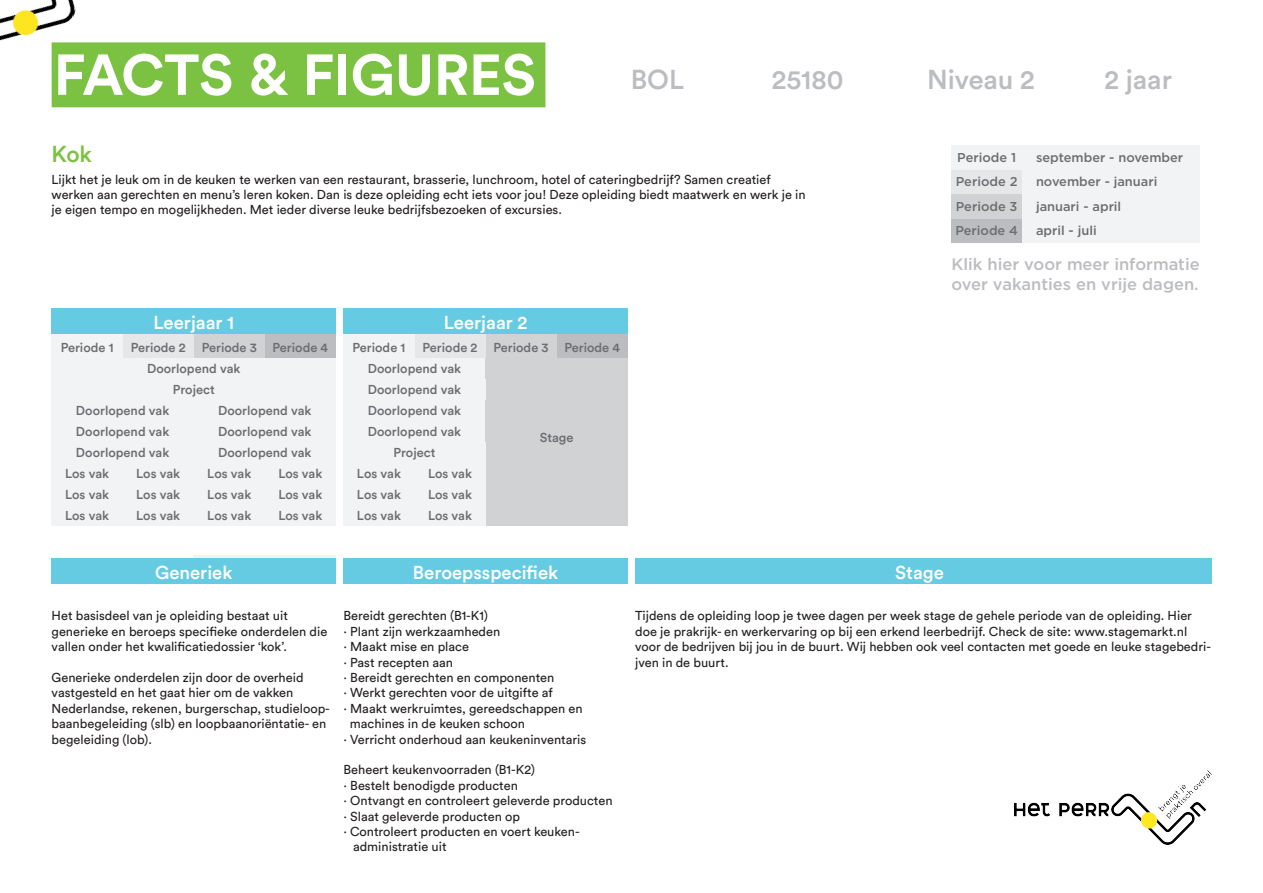
<style>
.page{position:relative;width:1263px;height:893px;background:#fff}
.page>*{position:absolute;margin:0;border:0;box-sizing:border-box;transform-origin:0 0}
.t1{font:700 57px "Circular Std";letter-spacing:-.01em;color:#fff}
.t2{font:500 27.15px "Circular Std";color:#bcbdc0}
.t3{font:500 22.8px "Circular Std";color:#7cc242}
.t4{font:500 18.6px "Circular Std";color:#fff}
.t5{font:500 16.5px/19.8px "Gotham";color:#bcbdc0}
.t6{font:12.9px/15.5px "Circular Std";color:#231f20}
.t7{font:500 12.9px/21px "Circular Std";color:#6c6d70}
.t8{font:500 12.9px/24.5px "Gotham";color:#6c6d70}
</style>
<div class="page">
<div style="left:52px;top:42px;width:493px;height:65px;background:#7bc142"></div>
<div style="left:265px;top:334px;width:71px;height:24px;background:#bcbdc0"></div>
<div style="left:194px;top:334px;width:71px;height:24px;background:#d1d2d4"></div>
<div style="left:123px;top:334px;width:71px;height:24px;background:#e6e7e9"></div>
<div style="left:52px;top:334px;width:71px;height:24px;background:#f2f3f4"></div>
<div style="left:52px;top:308px;width:284px;height:26px;background:#65cbe3"></div>
<div style="left:52px;top:358px;width:284px;height:21px;background:#f2f3f4"></div>
<div style="left:343px;top:308px;width:285px;height:26px;background:#65cbe3"></div>
<div style="left:52px;top:379px;width:284px;height:21px;background:#f2f3f4"></div>
<div style="left:52px;top:400px;width:142px;height:21px;background:#f2f3f4"></div>
<div style="left:52px;top:421px;width:142px;height:21px;background:#f2f3f4"></div>
<div style="left:52px;top:442px;width:142px;height:21px;background:#f2f3f4"></div>
<div style="left:194px;top:400px;width:142px;height:21px;background:#f2f3f4"></div>
<div style="left:194px;top:421px;width:142px;height:21px;background:#f2f3f4"></div>
<div style="left:194px;top:442px;width:142px;height:21px;background:#f2f3f4"></div>
<div style="left:194px;top:555px;width:142px;height:21px;background:#f2f3f4"></div>
<div style="left:52px;top:463px;width:71px;height:21px;background:#f2f3f4"></div>
<div style="left:123px;top:463px;width:71px;height:21px;background:#f2f3f4"></div>
<div style="left:194px;top:463px;width:71px;height:21px;background:#f2f3f4"></div>
<div style="left:265px;top:463px;width:71px;height:21px;background:#f2f3f4"></div>
<div style="left:52px;top:484px;width:71px;height:21px;background:#f2f3f4"></div>
<div style="left:123px;top:484px;width:71px;height:21px;background:#f2f3f4"></div>
<div style="left:194px;top:484px;width:71px;height:21px;background:#f2f3f4"></div>
<div style="left:265px;top:484px;width:71px;height:21px;background:#f2f3f4"></div>
<div style="left:52px;top:505px;width:71px;height:21px;background:#f2f3f4"></div>
<div style="left:123px;top:505px;width:71px;height:21px;background:#f2f3f4"></div>
<div style="left:194px;top:505px;width:71px;height:21px;background:#f2f3f4"></div>
<div style="left:265px;top:505px;width:71px;height:21px;background:#f2f3f4"></div>
<div style="left:557px;top:334px;width:71px;height:24px;background:#bcbdc0"></div>
<div style="left:486px;top:334px;width:71px;height:24px;background:#d1d2d4"></div>
<div style="left:414px;top:334px;width:72px;height:24px;background:#e6e7e9"></div>
<div style="left:343px;top:334px;width:71px;height:24px;background:#f2f3f4"></div>
<div style="left:343px;top:400px;width:143px;height:21px;background:#f2f3f4"></div>
<div style="left:343px;top:421px;width:143px;height:21px;background:#f2f3f4"></div>
<div style="left:343px;top:358px;width:143px;height:21px;background:#f2f3f4"></div>
<div style="left:486px;top:358px;width:142px;height:168px;background:#d1d2d4"></div>
<div style="left:343px;top:379px;width:143px;height:21px;background:#f2f3f4"></div>
<div style="left:343px;top:442px;width:143px;height:21px;background:#f2f3f4"></div>
<div style="left:343px;top:463px;width:71px;height:21px;background:#f2f3f4"></div>
<div style="left:414px;top:463px;width:72px;height:21px;background:#f2f3f4"></div>
<div style="left:343px;top:484px;width:71px;height:21px;background:#f2f3f4"></div>
<div style="left:414px;top:484px;width:72px;height:21px;background:#f2f3f4"></div>
<div style="left:343px;top:505px;width:71px;height:21px;background:#f2f3f4"></div>
<div style="left:414px;top:505px;width:72px;height:21px;background:#f2f3f4"></div>
<div style="left:52px;top:558px;width:284px;height:26px;background:#65cbe3"></div>
<div style="left:343px;top:558px;width:285px;height:26px;background:#65cbe3"></div>
<div style="left:635px;top:558px;width:576px;height:26px;background:#65cbe3"></div>
<img style="left:1014px;top:771px;width:197px;height:73px">
<img style="left:0;top:0;width:78px;height:86px">
<div style="left:951px;top:218px;width:71px;height:25px;background:#bcbdc0"></div>
<div style="left:951px;top:194px;width:71px;height:24px;background:#d1d2d4"></div>
<div style="left:951px;top:170px;width:71px;height:24px;background:#e6e7e9"></div>
<div style="left:951px;top:145px;width:71px;height:25px;background:#f2f3f4"></div>
<div style="left:1022px;top:145px;width:177px;height:25px;background:#f2f3f4"></div>
<div style="left:1022px;top:170px;width:177px;height:24px;background:#f2f3f4"></div>
<div style="left:1022px;top:194px;width:177px;height:24px;background:#f2f3f4"></div>
<div style="left:1022px;top:218px;width:177px;height:25px;background:#f2f3f4"></div>
<h1 class="t1" style="left:54px;top:38px;width:484px">FACTS &amp; FIGURES</h1>
<h3 class="t3" style="left:52px;top:140px;width:42px">Kok</h3>
<h2 class="t2" style="left:631px;top:62px;width:55px">BOL</h2>
<h2 class="t2" style="left:772px;top:62px;width:73px">25180</h2>
<p class="t6" style="left:52px;top:171px;width:756px">Lijkt het je leuk om in de keuken te werken van een restaurant, brasserie, lunchroom, hotel of cateringbedrijf? Samen creatief werken aan gerechten en menu’s leren koken. Dan is deze opleiding echt iets voor jou! Deze opleiding biedt maatwerk en werk je in je eigen tempo en mogelijkheden. Met ieder diverse leuke bedrijfsbezoeken of excursies.</p>
<p class="t7" style="left:61px;top:337px;width:54px">Periode 1</p>
<h3 class="t4" style="left:153px;top:311px;width:82px">Leerjaar 1</h3>
<p class="t7" style="left:131px;top:337px;width:56px">Periode 2</p>
<p class="t7" style="left:202px;top:337px;width:128px">Periode 3 Periode 4</p>
<p class="t7" style="left:353px;top:337px;width:54px">Periode 1</p>
<h3 class="t4" style="left:444px;top:311px;width:85px">Leerjaar 2</h3>
<p class="t7" style="left:423px;top:337px;width:56px">Periode 2</p>
<p class="t7" style="left:494px;top:337px;width:128px">Periode 3 Periode 4</p>
<p class="t7" style="left:147px;top:358px;width:95px">Doorlopend vak</p>
<p class="t7" style="left:173px;top:379px;width:43px">Project</p>
<p class="t7" style="left:76px;top:400px;width:95px">Doorlopend vak</p>
<p class="t7" style="left:76px;top:421px;width:95px">Doorlopend vak</p>
<p class="t7" style="left:76px;top:442px;width:95px">Doorlopend vak</p>
<p class="t7" style="left:218px;top:400px;width:95px;text-align:justify">Doorlopend vak Doorlopend vak Doorlopend vak</p>
<p class="t7" style="left:65px;top:463px;width:46px">Los vak</p>
<p class="t7" style="left:136px;top:463px;width:46px">Los vak</p>
<p class="t7" style="left:207px;top:463px;width:46px">Los vak</p>
<p class="t7" style="left:278px;top:463px;width:46px">Los vak</p>
<p class="t7" style="left:65px;top:483px;width:46px">Los vak</p>
<p class="t7" style="left:136px;top:483px;width:46px">Los vak</p>
<p class="t7" style="left:207px;top:483px;width:46px">Los vak</p>
<p class="t7" style="left:278px;top:483px;width:46px">Los vak</p>
<p class="t7" style="left:65px;top:504px;width:46px">Los vak</p>
<p class="t7" style="left:136px;top:504px;width:46px">Los vak</p>
<p class="t7" style="left:207px;top:504px;width:46px">Los vak</p>
<p class="t7" style="left:278px;top:504px;width:46px">Los vak</p>
<p class="t7" style="left:368px;top:358px;width:95px">Doorlopend vak<br>Doorlopend vak</p>
<p class="t7" style="left:368px;top:400px;width:95px">Doorlopend vak<br>Doorlopend vak</p>
<p class="t7" style="left:357px;top:442px;width:80px;text-indent:37px">Project<br>Los vak</p>
<p class="t7" style="left:428px;top:463px;width:46px">Los vak</p>
<p class="t7" style="left:357px;top:483px;width:46px">Los vak</p>
<p class="t7" style="left:428px;top:483px;width:46px">Los vak</p>
<p class="t7" style="left:357px;top:504px;width:46px">Los vak</p>
<p class="t7" style="left:428px;top:504px;width:46px">Los vak</p>
<p class="t7" style="left:540px;top:427px;width:35px">Stage</p>
<h2 class="t2" style="left:927px;top:62px;width:109px">Niveau 2</h2>
<h2 class="t2" style="left:1104px;top:62px;width:69px">2 jaar</h2>
<p class="t8" style="left:957px;top:145px;width:60px">Periode 1</p>
<p class="t8" style="left:1036px;top:145px;width:149px">september - november november - januari januari - april<br>april - juli</p>
<p class="t8" style="left:955px;top:169px;width:64px;text-align:justify">Periode 2<br>Periode 3<br>Periode 4</p>
<p class="t5" style="left:951px;top:254px;width:250px">Klik hier voor meer informatie over vakanties en vrije dagen.</p>
<h3 class="t4" style="left:155px;top:561px;width:79px">Generiek</h3>
<h3 class="t4" style="left:413px;top:561px;width:147px">Beroepsspecifiek</h3>
<h3 class="t4" style="left:895px;top:560px;width:50px">Stage</h3>
<p class="t6" style="left:52px;top:608px;width:277px">Het basisdeel van je opleiding bestaat uit generieke en beroeps specifieke onderdelen die vallen onder het kwalificatiedossier ‘kok’.</p>
<p class="t6" style="left:52px;top:670px;width:280px">Generieke onderdelen zijn door de overheid vastgesteld en het gaat hier om de vakken Nederlandse, rekenen, burgerschap, studieloop&shy;baanbegeleiding (slb) en loopbaanoriëntatie- en begeleiding (lob).</p>
<p class="t6" style="left:343px;top:608px;width:146px">Bereidt gerechten (B1-K1)</p>
<p class="t6" style="left:343px;top:623px;width:158px">· Plant zijn werkzaamheden</p>
<p class="t6" style="left:343px;top:639px;width:127px">· Maakt mise en place</p>
<p class="t6" style="left:343px;top:654px;width:111px">· Past recepten aan</p>
<p class="t6" style="left:343px;top:670px;width:212px">· Bereidt gerechten en componenten</p>
<p class="t6" style="left:343px;top:685px;width:211px">· Werkt gerechten voor de uitgifte af</p>
<p class="t6" style="left:343px;top:700px;width:241px">· Maakt werkruimtes, gereedschappen en</p>
<p class="t6" style="left:350px;top:716px;width:177px">machines in de keuken schoon</p>
<p class="t6" style="left:343px;top:731px;width:244px">· Verricht onderhoud aan keukeninventaris</p>
<p class="t6" style="left:343px;top:762px;width:193px">Beheert keukenvoorraden (B1-K2)</p>
<p class="t6" style="left:343px;top:777px;width:176px">· Bestelt benodigde producten</p>
<p class="t6" style="left:343px;top:793px;width:271px">· Ontvangt en controleert geleverde producten</p>
<p class="t6" style="left:343px;top:808px;width:178px">· Slaat geleverde producten op</p>
<p class="t6" style="left:343px;top:823px;width:238px">· Controleert producten en voert keuken-</p>
<p class="t6" style="left:353px;top:839px;width:95px">administratie uit</p>
<p class="t6" style="left:635px;top:608px;width:577px">Tijdens de opleiding loop je twee dagen per week stage de gehele periode van de opleiding. Hier doe je prakrijk- en werkervaring op bij een erkend leerbedrijf. Check de site: www.stagemarkt.nl voor de bedrijven bij jou in de buurt. Wij hebben ook veel contacten met goede en leuke stagebedri&shy;jven in de buurt.</p>
</div>
